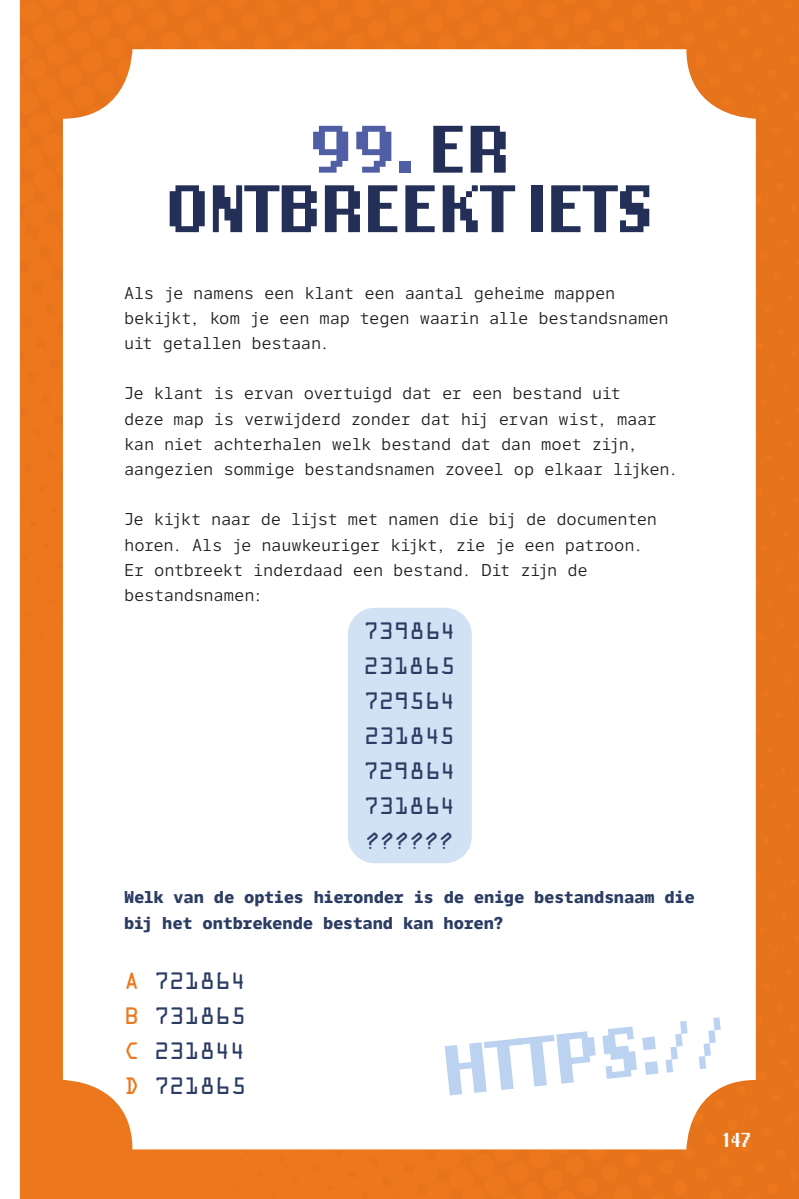
<style>
.page{position:relative;width:799px;height:1199px;background:#fff}
.page>*{position:absolute;margin:0;border:0;box-sizing:border-box;transform-origin:0 0}
.t1{font:700 70px/59.5px "Lo Res 12 OT";letter-spacing:-.05em;color:#232f57;text-align:center}
.t2{font:21.35px/35px "OCRA Std";letter-spacing:-.015em;color:#2c3d64;text-align:justify}
.t3{font:700 21px "Lo Res 15 OT";color:#fff}
.t4{font:16.62px/25.2px "LFT Etica Mono";letter-spacing:-.025em;color:#1d1d1b}
.t5{font:700 16.62px/25.2px "LFT Etica Mono";letter-spacing:-.02em;color:#2c3d64}
.s1{color:#505fa5}
.s2{color:#ec771d}
</style>
<div class="page">
<img style="left:20px;top:0;width:779px;height:1199px">
<svg style="left:445px;top:1017px;width:276px;height:78px"></svg>
<div style="left:348px;top:608px;width:124px;height:255px;background:#d2e2f5;border-radius:27px"></div>
<h1 class="t1" style="left:164px;top:117px;width:493px"><span class="s1">99.</span> ER<br>ONTBREEKT IETS</h1>
<p class="t4" style="left:124px;top:280px;width:546px">Als je namens een klant een aantal geheime mappen bekijkt, kom je een map tegen waarin alle bestandsnamen uit getallen bestaan.</p>
<p class="t4" style="left:124px;top:381px;width:556px">Je klant is ervan overtuigd dat er een bestand uit<br>deze map is verwijderd zonder dat hij ervan wist, maar kan niet achterhalen welk bestand dat dan moet zijn, aangezien sommige bestandsnamen zoveel op elkaar lijken.</p>
<p class="t4" style="left:124px;top:507px;width:534px">Je kijkt naar de lijst met namen die bij de documenten horen. Als je nauwkeuriger kijkt, zie je een patroon.<br>Er ontbreekt inderdaad een bestand. Dit zijn de bestandsnamen:</p>
<p class="t2" style="left:363px;top:615px;width:93px">739864<br>231865<br>729564<br>231845<br>729864<br>731864 ??????</p>
<p class="t5" style="left:124px;top:885px;width:572px">Welk van de opties hieronder is de enige bestandsnaam die bij het ontbrekende bestand kan horen?</p>
<p class="t2" style="left:124px;top:965px;width:123px"><span class="s2">A</span> 721864<br><span class="s2">B</span> 731865<br><span class="s2">C</span> 231844<br><span class="s2">D</span> 721865</p>
<p class="t3" style="left:722px;top:1127px;width:30px">147</p>
</div>
